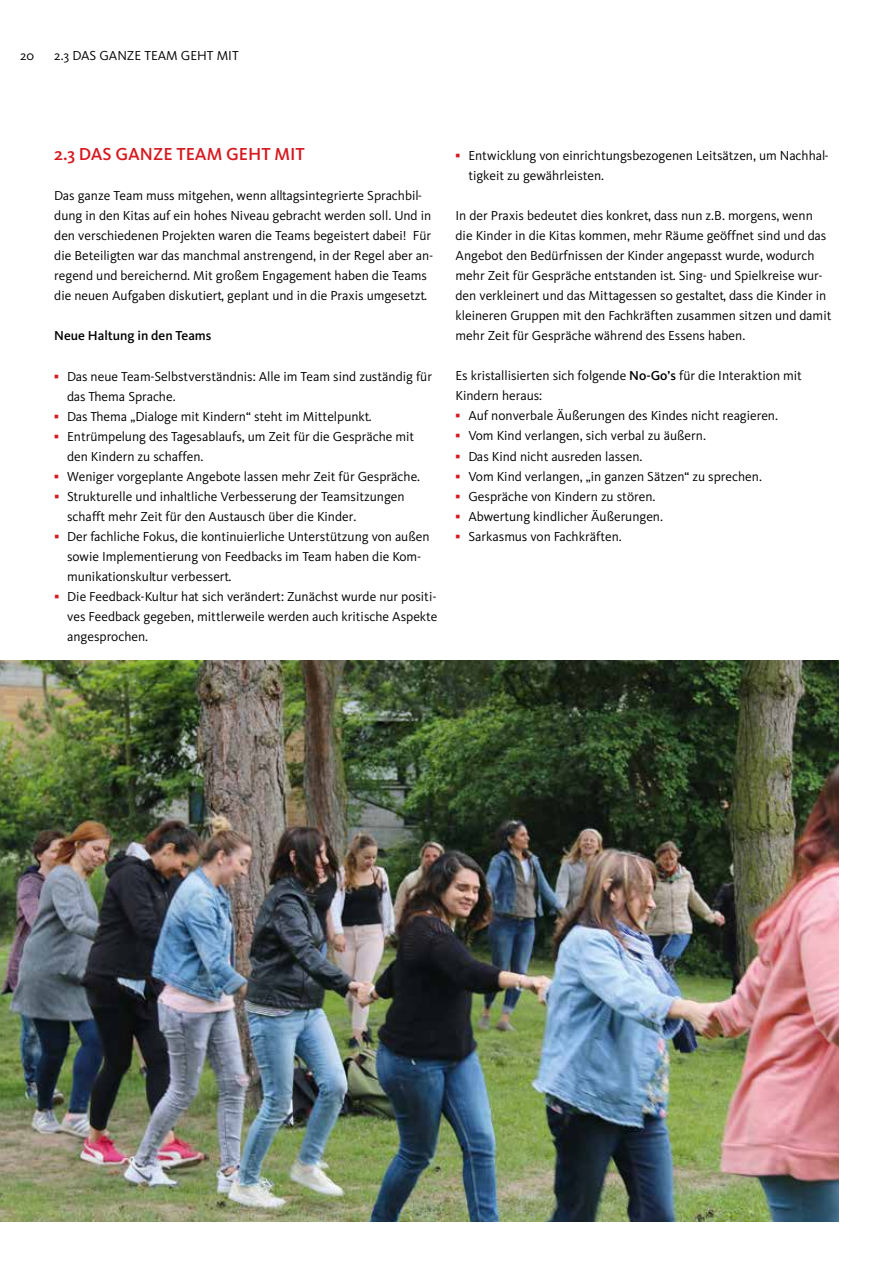
<style>
.page{position:relative;width:893px;height:1263px;background:#fff}
.page>*{position:absolute;margin:0;border:0;box-sizing:border-box;transform-origin:0 0}
.t1{font:500 18px "Kievit";color:#d71920}
.t2{font:13.5px/20px "Kievit";color:#000}
.t3{font:500 13.5px "Kievit";color:#000}
.s1{font-family:"Arial";font-weight:700;color:#d71920}
.s2{font-weight:500}
</style>
<div class="page">
<img style="left:0;top:660px;width:839px;height:562px">
<p class="t2" style="left:20px;top:46px;width:16px">20</p>
<p class="t2" style="left:54px;top:46px;width:186px">2.3 DAS GANZE TEAM GEHT MIT</p>
<h1 class="t1" style="left:54px;top:144px;width:252px">2.3 DAS GANZE TEAM GEHT MIT</h1>
<p class="t2" style="left:54px;top:186px;width:381px">Das ganze Team muss mitgehen, wenn alltagsintegrierte Sprachbil&shy;dung in den Kitas auf ein hohes Niveau gebracht werden soll. Und in den verschiedenen Projekten waren die Teams begeistert dabei! Für die Beteiligten war das manchmal anstrengend, in der Regel aber an&shy;regend und bereichernd. Mit großem Engagement haben die Teams die neuen Aufgaben diskutiert, geplant und in die Praxis umgesetzt.</p>
<p class="t3" style="left:54px;top:328px;width:159px">Neue Haltung in den Teams</p>
<p class="t2" style="left:67px;top:366px;width:367px;text-indent:-13px"><span class="s1">▪</span> Das neue Team-Selbstverständnis: Alle im Team sind zuständig für das Thema Sprache.</p>
<p class="t2" style="left:54px;top:406px;width:319px"><span class="s1">▪</span> Das Thema „Dialoge mit Kindern“ steht im Mittelpunkt.</p>
<p class="t2" style="left:67px;top:426px;width:349px;text-indent:-13px"><span class="s1">▪</span> Entrümpelung des Tagesablaufs, um Zeit für die Gespräche mit den Kindern zu schaffen.</p>
<p class="t2" style="left:54px;top:466px;width:367px"><span class="s1">▪</span> Weniger vorgeplante Angebote lassen mehr Zeit für Gespräche.</p>
<p class="t2" style="left:67px;top:486px;width:339px;text-indent:-13px"><span class="s1">▪</span> Strukturelle und inhaltliche Verbesserung der Teamsitzungen schafft mehr Zeit für den Austausch über die Kinder.</p>
<p class="t2" style="left:67px;top:526px;width:364px;text-indent:-13px"><span class="s1">▪</span> Der fachliche Fokus, die kontinuierliche Unterstützung von außen sowie Implementierung von Feedbacks im Team haben die Kom&shy;munikationskultur verbessert.</p>
<p class="t2" style="left:67px;top:586px;width:372px;text-align:justify;text-indent:-13px"><span class="s1">▪</span> Die Feedback-Kultur hat sich verändert: Zunächst wurde nur positi&shy;ves Feedback gegeben, mittlerweile werden auch kritische Aspekte angesprochen.</p>
<p class="t2" style="left:468px;top:146px;width:362px;text-indent:-13px"><span class="s1">▪</span> Entwicklung von einrichtungsbezogenen Leitsätzen, um Nachhal&shy;tigkeit zu gewährleisten.</p>
<p class="t2" style="left:456px;top:206px;width:377px">In der Praxis bedeutet dies konkret, dass nun z.B. morgens, wenn die Kinder in die Kitas kommen, mehr Räume geöffnet sind und das Angebot den Bedürfnissen der Kinder angepasst wurde, wodurch mehr Zeit für Gespräche entstanden ist. Sing- und Spielkreise wur&shy;den verkleinert und das Mittagessen so gestaltet, dass die Kinder in kleineren Gruppen mit den Fachkräften zusammen sitzen und damit mehr Zeit für Gespräche während des Essens haben.</p>
<p class="t2" style="left:456px;top:366px;width:348px">Es kristallisierten sich folgende <span class="s2">No-Go’s</span> für die Interaktion mit<br>Kindern heraus:</p>
<p class="t2" style="left:456px;top:406px;width:324px"><span class="s1">▪</span> Auf nonverbale Äußerungen des Kindes nicht reagieren.</p>
<p class="t2" style="left:456px;top:426px;width:252px"><span class="s1">▪</span> Vom Kind verlangen, sich verbal zu äußern.</p>
<p class="t2" style="left:456px;top:446px;width:188px"><span class="s1">▪</span> Das Kind nicht ausreden lassen.</p>
<p class="t2" style="left:456px;top:466px;width:308px"><span class="s1">▪</span> Vom Kind verlangen, „in ganzen Sätzen“ zu sprechen.</p>
<p class="t2" style="left:456px;top:486px;width:201px"><span class="s1">▪</span> Gespräche von Kindern zu stören.</p>
<p class="t2" style="left:456px;top:506px;width:209px"><span class="s1">▪</span> Abwertung kindlicher Äußerungen.</p>
<p class="t2" style="left:456px;top:526px;width:168px"><span class="s1">▪</span> Sarkasmus von Fachkräften.</p>
</div>
